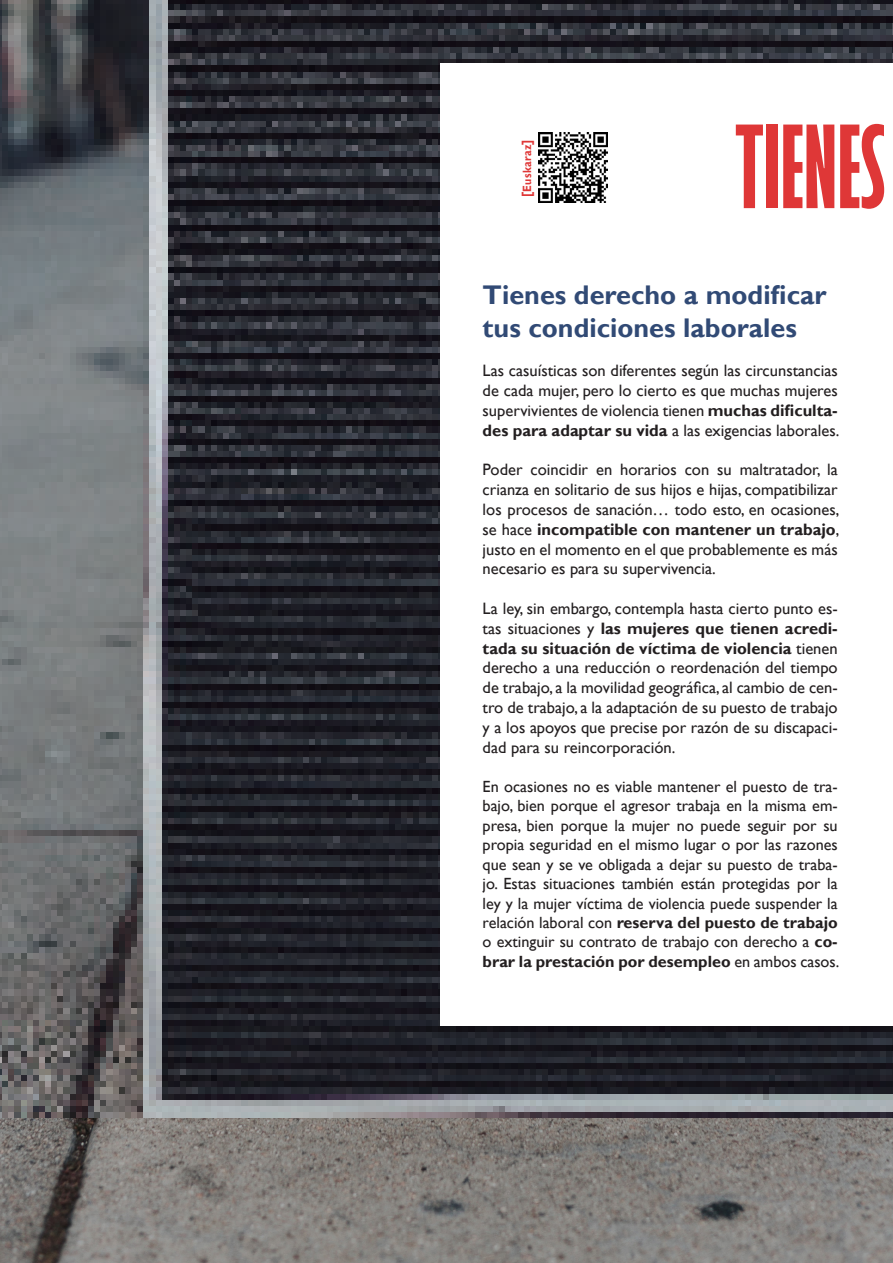
<style>
.page{position:relative;width:893px;height:1263px;background:#fff}
.page>*{position:absolute;margin:0;border:0;box-sizing:border-box;transform-origin:0 0}
.t1{font:700 extra-condensed 105px "Gill Sans";color:#df3737}
.t2{font:700 27px/32.4px "Gill Sans";color:#314a75}
.t3{font:16.5px/19.8px "Gill Sans";color:#231f20;text-align:justify}
.t4{font:16.2px/19.5px "Gill Sans";color:#231f20;text-align:justify}
.t5{font:700 12px "Gill Sans";letter-spacing:.03em;color:#df3737;scale:.88 1}
.s1{font-size:13.5px}
.s2{font-weight:700}
</style>
<div class="page">
<img style="left:0;top:1117px;width:893px;height:146px">
<img style="left:0;top:0;width:893px;height:1117px">
<div style="left:440px;top:64px;width:453px;height:962px;background:#fff"></div>
<img style="left:538px;top:133px;width:69px;height:69px">
<p class="t5" style="left:520px;top:197px;width:67px;rotate:-90deg"><span class="s1">[</span>Euskaraz<span class="s1">]</span></p>
<p class="t1" style="left:735px;top:103px;width:152px">TIENES</p>
<p class="t2" style="left:483px;top:280px;width:345px">Tienes derecho a modificar tus condiciones laborales</p>
<p class="t3" style="left:483px;top:361px;width:358px">Las casuísticas son diferentes según las circunstancias de cada mujer, pero lo cierto es que muchas mujeres supervivientes de violencia tienen <span class="s2">muchas dificulta&shy;des para adaptar su vida</span> a las exigencias laborales.</p>
<p class="t3" style="left:483px;top:460px;width:358px">Poder coincidir en horarios con su maltratador, la crianza en solitario de sus hijos e hijas, compatibilizar los procesos de sanación… todo esto, en ocasiones, se hace <span class="s2">incompatible con mantener un trabajo</span>, justo en el momento en el que probablemente es más necesario es para su supervivencia.</p>
<p class="t3" style="left:483px;top:599px;width:357px">La ley, sin embargo, contempla hasta cierto punto es&shy;tas situaciones y <span class="s2">las mujeres que tienen acredi&shy;tada su situación de víctima de violencia</span> tienen derecho a una reducción o reordenación del tiempo de trabajo, a la movilidad geográfica, al cambio de cen&shy;tro de trabajo, a la adaptación de su puesto de trabajo y a los apoyos que precise por razón de su discapaci&shy;dad para su reincorporación.</p>
<p class="t4" style="left:483px;top:777px;width:358px">En ocasiones no es viable mantener el puesto de tra&shy;bajo, bien porque el agresor trabaja en la misma em&shy;presa, bien porque la mujer no puede seguir por su propia seguridad en el mismo lugar o por las razones que sean y se ve obligada a dejar su puesto de traba&shy;jo. Estas situaciones también están protegidas por la ley y la mujer víctima de violencia puede suspender la relación laboral con <span class="s2">reserva del puesto de trabajo </span>o extinguir su contrato de trabajo con derecho a <span class="s2">co&shy;brar la prestación por desempleo</span> en ambos casos.</p>
</div>
